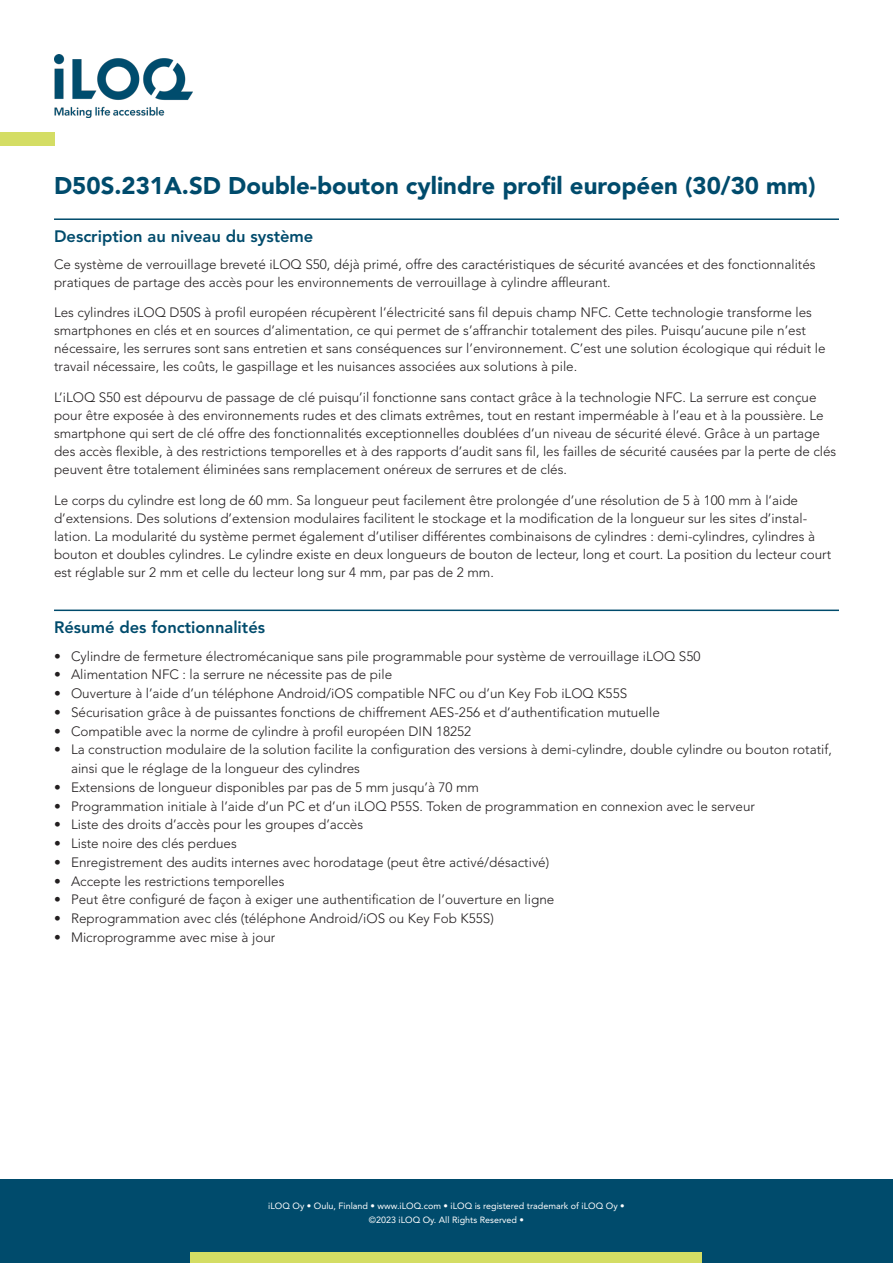
<style>
.page{position:relative;width:893px;height:1263px;background:#fff}
.page>*{position:absolute;margin:0;border:0;box-sizing:border-box;transform-origin:0 0}
.Tuotenimi{font:900 24px "Avenir LT Std";color:#004b6c}
.Otsikko{font:800 16.5px "Avenir LT Std";color:#004b6c}
.fr_FR{font:300 13.5px/18px "Avenir LT Std";color:#231f20}
.t1{font:9px/13.5px "Avenir LT Std";color:#fff;text-align:center}
</style>
<div class="page">
<div style="left:0;top:1179px;width:893px;height:84px;background:#004b6c"></div>
<div style="left:191px;top:1252px;width:511px;height:11px;background:#d4dd64"></div>
<img style="left:54px;top:54px;width:139px;height:64px">
<div style="left:0;top:133px;width:54px;height:13px;background:#d4dd64"></div>
<hr style="left:54px;top:218px;width:785px;height:2px;background:#004b6c">
<hr style="left:54px;top:609px;width:785px;height:2px;background:#004b6c">
<p class="Tuotenimi" style="left:54px;top:171px;width:763px">D50S.231A.SD Double-bouton cylindre profil européen (30/30 mm)</p>
<p class="Otsikko" style="left:54px;top:227px;width:261px">Description au niveau du système</p>
<p class="fr_FR" style="left:54px;top:255px;width:763px">Ce système de verrouillage breveté iLOQ S50, déjà primé, offre des caractéristiques de sécurité avancées et des fonctionnalités pratiques de partage des accès pour les environnements de verrouillage à cylindre affleurant.</p>
<p class="fr_FR" style="left:54px;top:304px;width:773px">Les cylindres iLOQ D50S à profil européen récupèrent l’électricité sans fil depuis champ NFC. Cette technologie transforme les smartphones en clés et en sources d’alimentation, ce qui permet de s’affranchir totalement des piles. Puisqu’aucune pile n’est nécessaire, les serrures sont sans entretien et sans conséquences sur l’environnement. C’est une solution écologique qui réduit le travail nécessaire, les coûts, le gaspillage et les nuisances associées aux solutions à pile.</p>
<p class="fr_FR" style="left:54px;top:389px;width:784px">L’iLOQ S50 est dépourvu de passage de clé puisqu’il fonctionne sans contact grâce à la technologie NFC. La serrure est conçue pour être exposée à des environnements rudes et des climats extrêmes, tout en restant imperméable à l’eau et à la poussière. Le smartphone qui sert de clé offre des fonctionnalités exceptionnelles doublées d’un niveau de sécurité élevé. Grâce à un partage des accès flexible, à des restrictions temporelles et à des rapports d’audit sans fil, les failles de sécurité causées par la perte de clés peuvent être totalement éliminées sans remplacement onéreux de serrures et de clés.</p>
<p class="fr_FR" style="left:54px;top:491px;width:779px">Le corps du cylindre est long de 60 mm. Sa longueur peut facilement être prolongée d’une résolution de 5 à 100 mm à l’aide d’extensions. Des solutions d’extension modulaires facilitent le stockage et la modification de la longueur sur les sites d’instal&shy;lation. La modularité du système permet également d’utiliser différentes combinaisons de cylindres : demi-cylindres, cylindres à bouton et doubles cylindres. Le cylindre existe en deux longueurs de bouton de lecteur, long et court. La position du lecteur court est réglable sur 2 mm et celle du lecteur long sur 4 mm, par pas de 2 mm.</p>
<p class="Otsikko" style="left:54px;top:618px;width:213px">Résumé des fonctionnalités</p>
<p class="fr_FR" style="left:54px;top:647px;width:648px">• Cylindre de fermeture électromécanique sans pile programmable pour système de verrouillage iLOQ S50</p>
<p class="fr_FR" style="left:54px;top:666px;width:340px">• Alimentation NFC : la serrure ne nécessite pas de pile</p>
<p class="fr_FR" style="left:54px;top:684px;width:575px">• Ouverture à l’aide d’un téléphone Android/iOS compatible NFC ou d’un Key Fob iLOQ K55S</p>
<p class="fr_FR" style="left:54px;top:703px;width:607px">• Sécurisation grâce à de puissantes fonctions de chiffrement AES-256 et d’authentification mutuelle</p>
<p class="fr_FR" style="left:54px;top:722px;width:419px">• Compatible avec la norme de cylindre à profil européen DIN 18252</p>
<p class="fr_FR" style="left:71px;top:740px;width:762px;line-height:18.8px;text-indent:-17px">• La construction modulaire de la solution facilite la configuration des versions à demi-cylindre, double cylindre ou bouton rotatif, ainsi que le réglage de la longueur des cylindres</p>
<p class="fr_FR" style="left:54px;top:778px;width:427px">• Extensions de longueur disponibles par pas de 5 mm jusqu’à 70 mm</p>
<p class="fr_FR" style="left:54px;top:797px;width:702px">• Programmation initiale à l’aide d’un PC et d’un iLOQ P55S. Token de programmation en connexion avec le serveur</p>
<p class="fr_FR" style="left:54px;top:816px;width:311px">• Liste des droits d’accès pour les groupes d’accès</p>
<p class="fr_FR" style="left:54px;top:834px;width:184px">• Liste noire des clés perdues</p>
<p class="fr_FR" style="left:54px;top:853px;width:497px">• Enregistrement des audits internes avec horodatage (peut être activé/désactivé)</p>
<p class="fr_FR" style="left:54px;top:872px;width:232px">• Accepte les restrictions temporelles</p>
<p class="fr_FR" style="left:54px;top:891px;width:502px">• Peut être configuré de façon à exiger une authentification de l’ouverture en ligne</p>
<p class="fr_FR" style="left:54px;top:909px;width:441px">• Reprogrammation avec clés (téléphone Android/iOS ou Key Fob K55S)</p>
<p class="fr_FR" style="left:54px;top:928px;width:223px">• Microprogramme avec mise à jour</p>
<p class="t1" style="left:268px;top:1199px;width:358px">iLOQ Oy • Oulu, Finland • www.iLOQ.com • iLOQ is registered trademark of iLOQ Oy • ©2023 iLOQ Oy. All Rights Reserved •</p>
</div>
